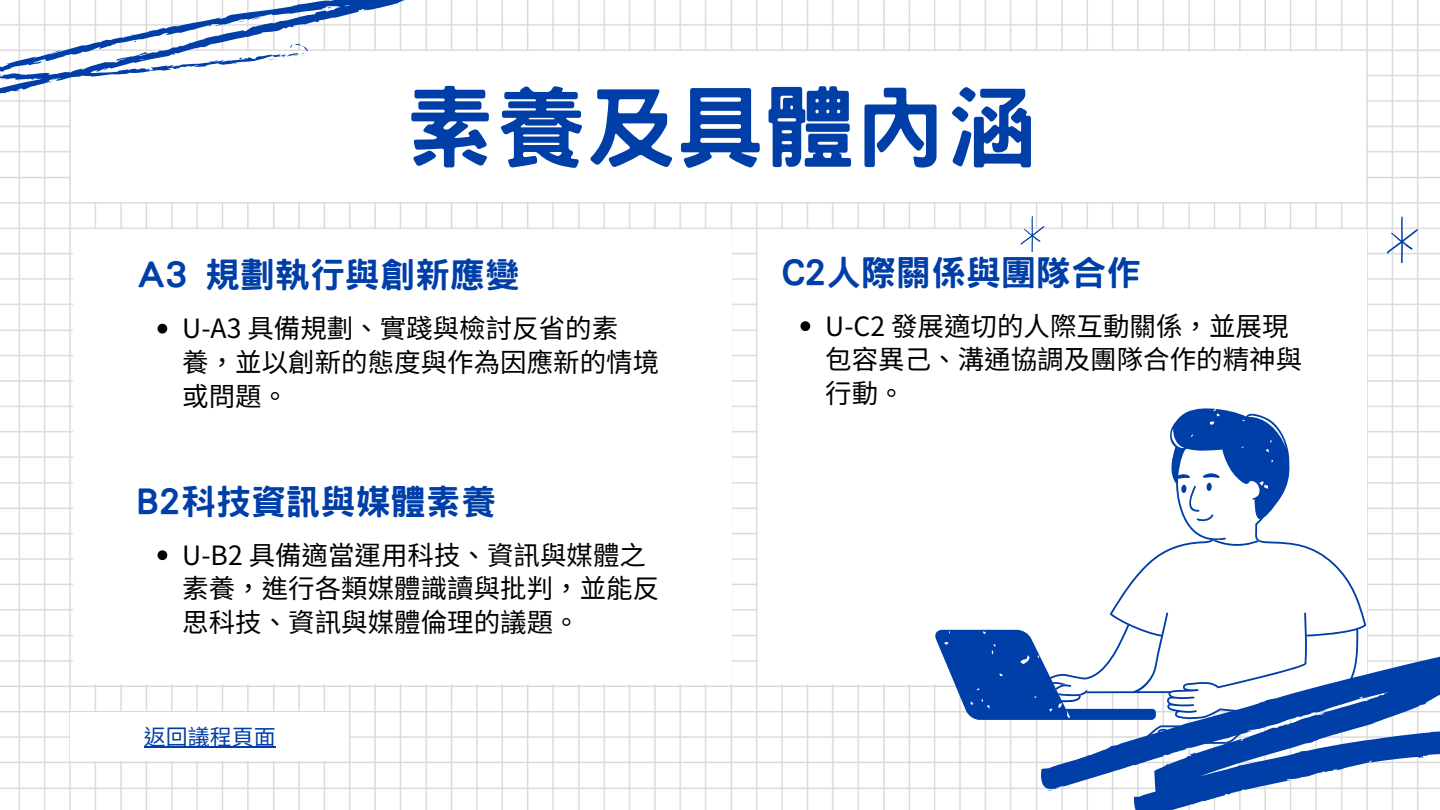
<style>
.page{position:relative;width:1440px;height:810px;background:#fff}
.page>*{position:absolute;margin:0;border:0;box-sizing:border-box;transform-origin:0 0}
.t1{font:800 90px "Han Wang Hei";color:#003ea8}
.t2{font:800 35px "Han Wang Hei";color:#003ea8}
.t3{font:26.5px/33.8px "Noto Sans TC";color:#000}
.t4{font:22px "Noto Sans TC";color:#003ea8}
</style>
<div class="page">
<img style="left:0;top:0;width:1440px;height:810px">
<div style="left:71px;top:52px;width:1295px;height:150px;background:#fff"></div>
<div style="left:758px;top:230px;width:608px;height:454px;background:#fff"></div>
<div style="left:73px;top:230px;width:658px;height:454px;background:#fff"></div>
<svg style="left:936px;top:409px;width:425px;height:310px"></svg>
<svg style="left:1182px;top:473px;width:38px;height:49px"></svg>
<svg style="left:1384px;top:215px;width:36px;height:49px"></svg>
<svg style="left:0;top:0;width:429px;height:116px"></svg>
<svg style="left:158px;top:550px;width:9px;height:10px"></svg>
<svg style="left:158px;top:324px;width:9px;height:10px"></svg>
<svg style="left:1019px;top:215px;width:27px;height:37px"></svg>
<div style="left:71px;top:712px;width:278px;height:49px;background:#fff"></div>
<hr style="left:144px;top:747px;width:132px;height:1px;background:#003ea8">
<svg style="left:1033px;top:646px;width:407px;height:164px"></svg>
<svg style="left:800px;top:321px;width:10px;height:10px"></svg>
<p class="t1" style="left:405px;top:82px;width:631px">素養及具體內涵</p>
<h2 class="t2" style="left:137px;top:257px;width:384px">A3 規劃執行與創新應變</h2>
<p class="t3" style="left:182px;top:310px;width:478px">U-A3 具備規劃、實踐與檢討反省的素<br>養，並以創新的態度與作為因應新的情境或問題。</p>
<h2 class="t2" style="left:137px;top:484px;width:360px">B2科技資訊與媒體素養</h2>
<h1 class="t3" style="left:182px;top:536px;width:478px">U-B2 具備適當運用科技、資訊與媒體之素養，進行各類媒體識讀與批判，並能反思科技、資訊與媒體倫理的議題。</h1>
<p class="t4" style="left:144px;top:720px;width:131px">返回議程頁面</p>
<p class="t2" style="left:780px;top:255px;width:363px">C2人際關係與團隊合作</p>
<p class="t3" style="left:825px;top:307px;width:478px">U-C2 發展適切的人際互動關係，並展現包容異己、溝通協調及團隊合作的精神與行動。</p>
</div>
